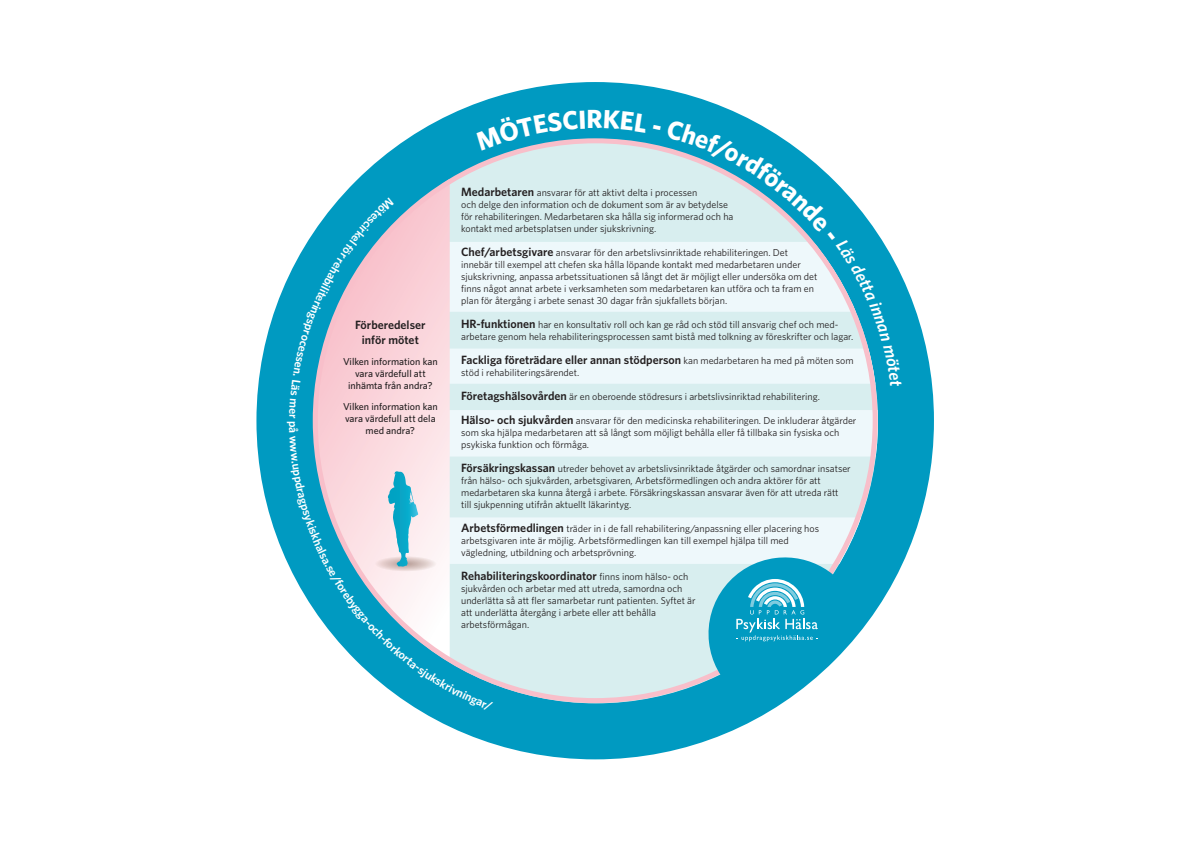
<style>
.page{position:relative;width:1191px;height:842px;background:#fff}
.page>*{position:absolute;margin:0;border:0;box-sizing:border-box;transform-origin:0 0}
.t1{font:700 26.3px "Whitney";color:#fff}
.t2{font:600 12px/14.4px "Whitney";color:#231f20;text-align:center}
.t3{font:600 12px "Whitney";color:#fff}
.t4{font:10px/12px "Whitney";color:#231f20}
.t5{font:500 10px/12px "Whitney";color:#231f20;text-align:center}
.s1{font-weight:600;font-size:12px}
.s2{font-weight:400;font-size:10px}
</style>
<div class="page">
<svg style="left:256px;top:82px;width:678px;height:677px"></svg>
<div style="left:270px;top:96px;width:650px;height:650px;background:#009ac1;border-radius:50%"></div>
<svg style="left:313px;top:418px;width:564px;height:285px;background:#d5ebef"></svg>
<svg style="left:704px;top:554px;width:150px;height:137px"></svg>
<svg style="left:289px;top:110px;width:613px;height:308px"></svg>
<svg style="left:289px;top:427px;width:204px;height:285px"></svg>
<p class="t3" style="left:301px;top:421px;width:8px;rotate:90deg">p</p>
<p class="t2" style="left:355px;top:318px;width:72px">Förberedelser inför mötet</p>
<p class="t5" style="left:343px;top:355px;width:96px">Vilken information kan vara värdefull att inhämta från andra?</p>
<p class="t5" style="left:343px;top:400px;width:96px">Vilken information kan vara värdefull att dela med andra?</p>
<h1 class="t1" style="left:586px;top:101px;width:18px">R</h1>
<p class="t4" style="left:461px;top:186px;width:274px"><span class="s1">Medarbetaren</span> ansvarar för att aktivt delta i processen<br>och delge den information och de dokument som är av betydelse för rehabiliteringen. Medarbetaren ska hålla sig informerad och ha kontakt med arbetsplatsen under sjukskrivning.</p>
<p class="t4" style="left:461px;top:246px;width:358px"><span class="s1">Chef/arbetsgivare</span> ansvarar för den arbetslivsinriktade rehabiliteringen. Det innebär till exempel att chefen ska hålla löpande kontakt med medarbetaren under sjukskrivning, anpassa arbetssituationen så långt det är möjligt eller undersöka om det finns något annat arbete i verksamheten som medarbetaren kan utföra och ta fram en plan för återgång i arbete senast 30 dagar från sjukfallets början.</p>
<p class="t4" style="left:461px;top:318px;width:393px"><span class="s1">HR-funktionen</span> har en konsultativ roll och kan ge råd och stöd till ansvarig chef och med&shy;arbetare genom hela rehabiliteringsprocessen samt bistå med tolkning av föreskrifter och lagar.</p>
<p class="t2" style="left:461px;top:352px;width:394px">Fackliga företrädare eller annan stödperson <span class="s2">kan medarbetaren ha med på möten som</span></p>
<p class="t4" style="left:461px;top:366px;width:120px">stöd i rehabiliteringsärendet.</p>
<p class="t4" style="left:461px;top:390px;width:360px"><span class="s1">Företagshälsovården</span> är en oberoende stödresurs i arbetslivsinriktad rehabilitering.</p>
<p class="t4" style="left:461px;top:414px;width:397px"><span class="s1">Hälso- och sjukvården</span> ansvarar för den medicinska rehabiliteringen. De inkluderar åtgärder som ska hjälpa medarbetaren att så långt som möjligt behålla eller få tillbaka sin fysiska och psykiska funktion och förmåga.</p>
<p class="t4" style="left:461px;top:462px;width:391px"><span class="s1">Försäkringskassan</span> utreder behovet av arbetslivsinriktade åtgärder och samordnar insatser från hälso- och sjukvården, arbetsgivaren, Arbetsförmedlingen och andra aktörer för att medarbetaren ska kunna återgå i arbete. Försäkringskassan ansvarar även för att utreda rätt till sjukpenning utifrån aktuellt läkarintyg.</p>
<p class="t4" style="left:461px;top:522px;width:359px"><span class="s1">Arbetsförmedlingen</span> träder in i de fall rehabilitering/anpassning eller placering hos arbetsgivaren inte är möjlig. Arbetsförmedlingen kan till exempel hjälpa till med vägledning, utbildning och arbetsprövning.</p>
<p class="t2" style="left:461px;top:568px;width:229px">Rehabiliteringskoordinator <span class="s2">finns inom hälso- och</span></p>
<p class="t4" style="left:461px;top:582px;width:236px">sjukvården och arbetar med att utreda, samordna och underlätta så att fler samarbetar runt patienten. Syftet är att underlätta återgång i arbete eller att behålla arbetsförmågan.</p>
</div>
